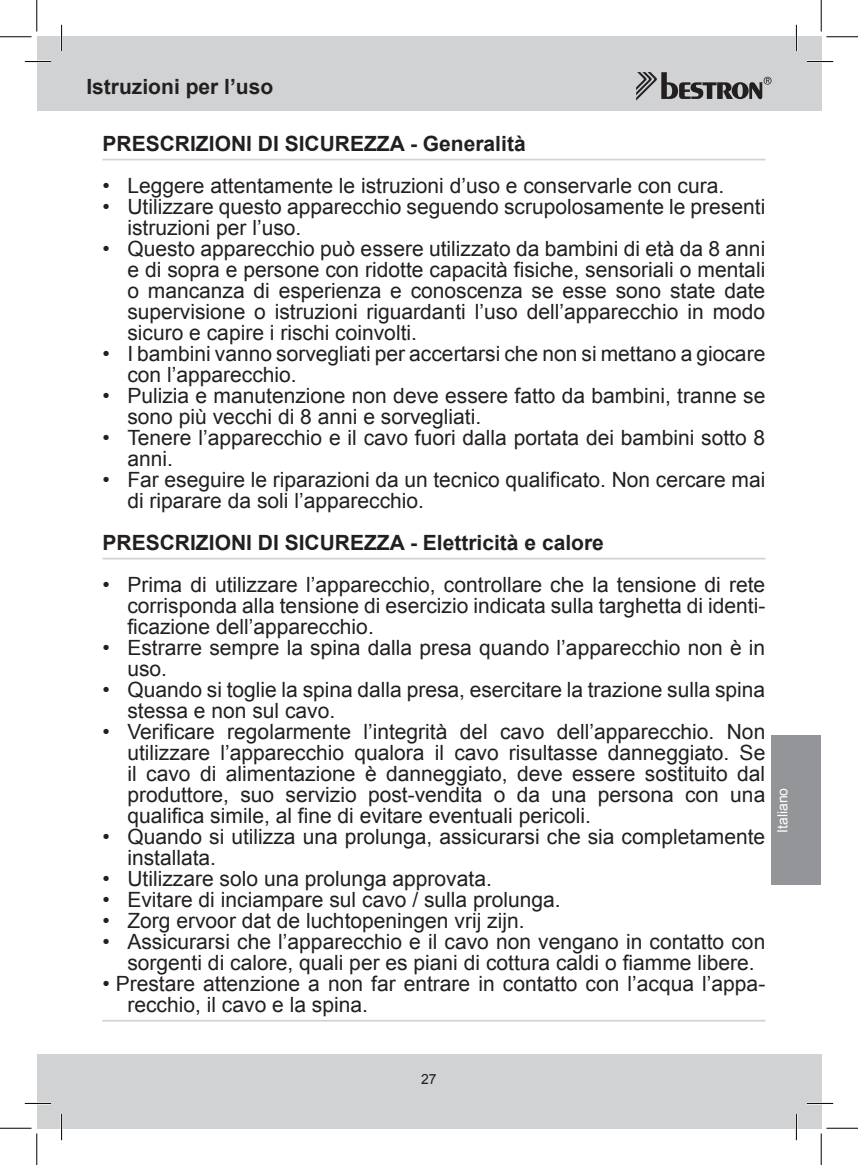
<style>
.page{position:relative;width:858px;height:1165px;background:#fff}
.page>*{position:absolute;margin:0;border:0;box-sizing:border-box;transform-origin:0 0}
.t1{font:21px/21px "Arial";color:#231f20}
.t2{font:700 21px "Arial";color:#231f20}
.t3{font:14px "Arial";color:#fff}
.t4{font:14px "Arial";color:#231f20}
</style>
<div class="page">
<div style="left:37px;top:37px;width:784px;height:74px;background:#d1d2d4"></div>
<div style="left:37px;top:1054px;width:784px;height:74px;background:#d1d2d4"></div>
<svg style="left:636px;top:72px;width:135px;height:29px"></svg>
<div style="left:771px;top:735px;width:50px;height:150px;background:#939598"></div>
<hr style="left:102px;top:159px;width:663px;height:1px;background:#d1d2d4">
<hr style="left:102px;top:558px;width:663px;height:1px;background:#d1d2d4">
<hr style="left:102px;top:1020px;width:663px;height:1px;background:#d1d2d4">
<hr style="left:25px;top:60px;width:26px;height:3px;background:#fff">
<hr style="left:806px;top:60px;width:26px;height:3px;background:#fff">
<hr style="left:25px;top:1102px;width:26px;height:2px;background:#fff">
<hr style="left:806px;top:1102px;width:26px;height:2px;background:#fff">
<hr style="left:60px;top:25px;width:3px;height:26px;background:#fff">
<hr style="left:60px;top:1114px;width:3px;height:26px;background:#fff">
<hr style="left:795px;top:25px;width:2px;height:26px;background:#fff">
<hr style="left:795px;top:1114px;width:2px;height:26px;background:#fff">
<svg style="left:25px;top:61px;width:26px;height:1px"></svg>
<svg style="left:806px;top:61px;width:26px;height:1px"></svg>
<svg style="left:25px;top:1103px;width:26px;height:1px"></svg>
<svg style="left:806px;top:1103px;width:26px;height:1px"></svg>
<svg style="left:61px;top:25px;width:1px;height:26px"></svg>
<svg style="left:61px;top:1114px;width:1px;height:26px"></svg>
<svg style="left:795px;top:25px;width:1px;height:26px"></svg>
<svg style="left:795px;top:1114px;width:1px;height:26px"></svg>
<hr style="left:0;top:36px;width:32px;height:1px;background:#000">
<hr style="left:826px;top:36px;width:31px;height:1px;background:#000">
<hr style="left:0;top:1128px;width:32px;height:1px;background:#000">
<hr style="left:826px;top:1128px;width:31px;height:1px;background:#000">
<hr style="left:36px;top:0;width:1px;height:32px;background:#000">
<hr style="left:36px;top:1133px;width:1px;height:32px;background:#000">
<hr style="left:820px;top:0;width:1px;height:32px;background:#000">
<hr style="left:820px;top:1133px;width:1px;height:32px;background:#000">
<p class="t2" style="left:86px;top:73px;width:188px">Istruzioni per l’uso</p>
<p class="t2" style="left:102px;top:130px;width:118px">PRESCRIZIONI</p>
<p class="t2" style="left:258px;top:130px;width:55px">DI SICURE</p>
<p class="t2" style="left:364px;top:130px;width:163px">ZZA - Generalità</p>
<p class="t1" style="left:102px;top:176px;width:623px">• Leggere attentamente le istruzioni d’uso e conservarle con cura.</p>
<p class="t1" style="left:127px;top:197px;width:639px;text-indent:-25px">• Utilizzare questo apparecchio seguendo scrupolosamente le presenti istruzioni per l’uso.</p>
<p class="t1" style="left:127px;top:239px;width:639px;text-align:justify;text-indent:-25px">• Questo apparecchio può essere utilizzato da bambini di età da 8 anni e di sopra e persone con ridotte capacità fisiche, sensoriali o mentali o mancanza di esperienza e conoscenza se esse sono state date supervisione o istruzioni riguardanti l’uso dell’apparecchio in modo sicuro e capire i rischi coinvolti.</p>
<p class="t1" style="left:127px;top:344px;width:639px;text-indent:-25px">• I bambini vanno sorvegliati per accertarsi che non si mettano a giocare con l’apparecchio.</p>
<p class="t1" style="left:127px;top:386px;width:639px;text-indent:-25px">• Pulizia e manutenzione non deve essere fatto da bambini, tranne se sono più vecchi di 8 anni e sorvegliati.</p>
<p class="t1" style="left:127px;top:428px;width:639px;text-indent:-25px">• Tenere l’apparecchio e il cavo fuori dalla portata dei bambini sotto 8 anni.</p>
<p class="t1" style="left:127px;top:470px;width:639px;text-indent:-25px">• Far eseguire le riparazioni da un tecnico qualificato. Non cercare mai di riparare da soli l’apparecchio.</p>
<p class="t2" style="left:102px;top:529px;width:118px">PRESCRIZIONI</p>
<p class="t2" style="left:258px;top:529px;width:55px">DI SICURE</p>
<p class="t2" style="left:364px;top:529px;width:241px">ZZA - Elettricità e calore</p>
<p class="t1" style="left:127px;top:575px;width:639px;text-align:justify;text-indent:-25px">• Prima di utilizzare l’apparecchio, controllare che la tensione di rete corrisponda alla tensione di esercizio indicata sulla targhetta di identi&shy;ficazione dell’apparecchio.</p>
<p class="t1" style="left:127px;top:638px;width:639px;text-indent:-25px">• Estrarre sempre la spina dalla presa quando l’apparecchio non è in uso.</p>
<p class="t1" style="left:127px;top:680px;width:639px;text-indent:-25px">• Quando si toglie la spina dalla presa, esercitare la trazione sulla spina stessa e non sul cavo.</p>
<p class="t1" style="left:127px;top:722px;width:639px;text-align:justify;text-indent:-25px">• Verificare regolarmente l’integrità del cavo dell’apparecchio. Non utilizzare l’apparecchio qualora il cavo risultasse danneggiato. Se il cavo di alimentazione è danneggiato, deve essere sostituito dal produttore, suo servizio post-vendita o da una persona con una qualifica simile, al fine di evitare eventuali pericoli.</p>
<p class="t1" style="left:127px;top:827px;width:639px;text-indent:-25px">• Quando si utilizza una prolunga, assicurarsi che sia completamente installata.</p>
<p class="t1" style="left:102px;top:869px;width:390px">• Utilizzare solo una prolunga approvata.</p>
<p class="t1" style="left:102px;top:890px;width:459px">• Evitare di inciampare sul cavo / sulla prolunga.</p>
<p class="t1" style="left:102px;top:911px;width:423px">• Zorg ervoor dat de luchtopeningen vrij zijn.</p>
<p class="t1" style="left:127px;top:932px;width:639px;text-indent:-25px">• Assicurarsi che l’apparecchio e il cavo non vengano in contatto con sorgenti di calore, quali per es piani di cottura caldi o fiamme libere.</p>
<p class="t1" style="left:127px;top:974px;width:639px;text-indent:-25px">• Prestare attenzione a non far entrare in contatto con l’acqua l’appa&shy;recchio, il cavo e la spina.</p>
<p class="t3" style="left:773px;top:833px;width:47px;rotate:-90deg">Italiano</p>
<p class="t4" style="left:421px;top:1069px;width:17px">27</p>
</div>
